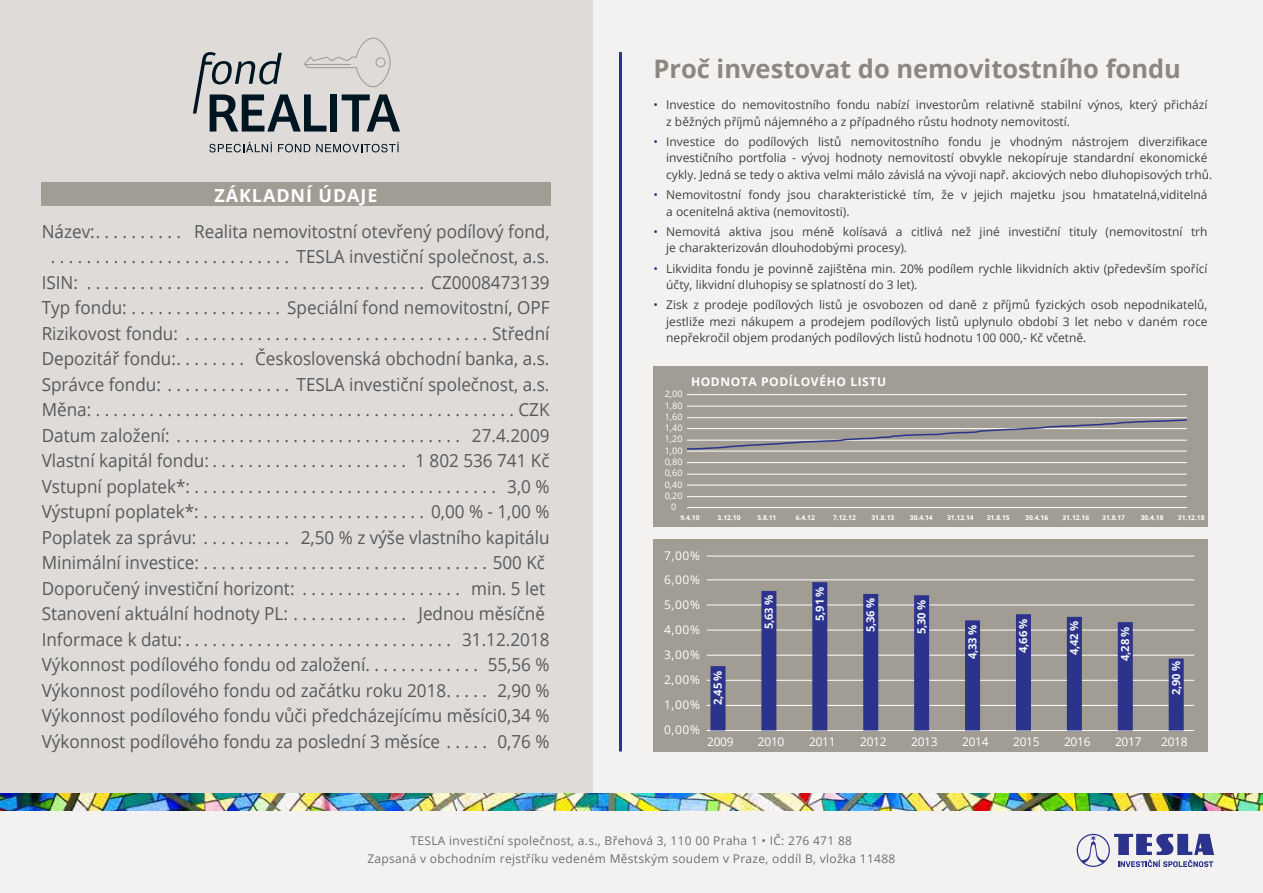
<style>
.page{position:relative;width:1263px;height:893px;background:#f4f2f1}
.page>*{position:absolute;margin:0;border:0;box-sizing:border-box;transform-origin:0 0}
.t1{font:700 25.5px "Open Sans";color:#8c8780}
.t2{font:18px/25.5px "Open Sans";color:#58595b;text-align:center;scale:.95 1}
.t3{font:700 18px "Open Sans";letter-spacing:.05em;color:#fff}
.t4{font:12px/16.5px "Open Sans";color:#414042}
.t5{font:12px/18px "Open Sans";letter-spacing:.025em;color:#6d6e71;text-align:center}
.t6{font:12px "Open Sans";letter-spacing:-.025em;color:#fff}
.t7{font:700 12px "Open Sans";letter-spacing:.05em;color:#fff}
.t8{font:700 11.25px "Open Sans";letter-spacing:-.025em;color:#f4f5f9}
.t9{font:9px "Open Sans";color:#fff}
.t10{font:700 6.75px "Open Sans";color:#fff}
.s1{color:#2b338c}
</style>
<div class="page">
<div style="left:0;top:0;width:593px;height:802px;background:#dedbd8"></div>
<img style="left:0;top:794px;width:1263px;height:16px">
<svg style="left:1077px;top:834px;width:137px;height:33px"></svg>
<hr style="left:619px;top:52px;width:3px;height:699px;background:#2b338c">
<div style="left:653px;top:539px;width:554px;height:212px;background:#a19c94"></div>
<hr style="left:707px;top:730px;width:487px;height:1px;background:#fff">
<hr style="left:707px;top:705px;width:487px;height:1px;background:#fff">
<hr style="left:707px;top:680px;width:487px;height:1px;background:#fff">
<hr style="left:707px;top:655px;width:487px;height:1px;background:#fff">
<hr style="left:707px;top:630px;width:487px;height:1px;background:#fff">
<hr style="left:707px;top:605px;width:487px;height:1px;background:#fff">
<hr style="left:707px;top:580px;width:487px;height:1px;background:#fff">
<hr style="left:707px;top:556px;width:487px;height:1px;background:#fff">
<div style="left:710px;top:666px;width:15px;height:64px;background:#2b338c"></div>
<div style="left:761px;top:591px;width:15px;height:139px;background:#2b338c"></div>
<div style="left:812px;top:582px;width:15px;height:148px;background:#2b338c"></div>
<div style="left:863px;top:594px;width:15px;height:136px;background:#2b338c"></div>
<div style="left:914px;top:595px;width:15px;height:135px;background:#2b338c"></div>
<div style="left:965px;top:620px;width:15px;height:110px;background:#2b338c"></div>
<div style="left:1016px;top:614px;width:15px;height:116px;background:#2b338c"></div>
<div style="left:1067px;top:617px;width:15px;height:113px;background:#2b338c"></div>
<div style="left:1169px;top:658px;width:15px;height:72px;background:#2b338c"></div>
<div style="left:1118px;top:622px;width:15px;height:108px;background:#2b338c"></div>
<div style="left:653px;top:366px;width:554px;height:161px;background:#a19c94"></div>
<hr style="left:687px;top:496px;width:500px;height:1px;background:#fff">
<hr style="left:687px;top:485px;width:500px;height:1px;background:#fff">
<hr style="left:687px;top:474px;width:500px;height:1px;background:#fff">
<hr style="left:687px;top:462px;width:500px;height:1px;background:#fff">
<hr style="left:687px;top:451px;width:500px;height:1px;background:#fff">
<hr style="left:687px;top:417px;width:500px;height:1px;background:#fff">
<hr style="left:687px;top:406px;width:500px;height:1px;background:#fff">
<hr style="left:687px;top:394px;width:500px;height:1px;background:#fff">
<hr style="left:687px;top:507px;width:500px;height:1px;background:#fff">
<svg style="left:687px;top:418px;width:500px;height:33px"></svg>
<div style="left:42px;top:182px;width:509px;height:23px;background:#a19c94"></div>
<svg style="left:209px;top:142px;width:63px;height:10px"></svg>
<svg style="left:278px;top:144px;width:32px;height:8px"></svg>
<svg style="left:316px;top:142px;width:83px;height:10px"></svg>
<svg style="left:193px;top:38px;width:207px;height:94px"></svg>
<p class="t3" style="left:214px;top:182px;width:165px">ZÁKLADNÍ ÚDAJE</p>
<p class="t2" style="left:42px;top:218px;width:536px">Název:. . . . . . . . . . Realita nemovitostní otevřený podílový fond, . . . . . . . . . . . . . . . . . . . . . . . . . . . TESLA investiční společnost, a.s.<br>ISIN: . . . . . . . . . . . . . . . . . . . . . . . . . . . . . . . . . . . . . . CZ0008473139<br>Typ fondu: . . . . . . . . . . . . . . . . . Speciální fond nemovitostní, OPF Rizikovost fondu: . . . . . . . . . . . . . . . . . . . . . . . . . . . . . . . . . . Střední Depozitář fondu:. . . . . . . . Československá obchodní banka, a.s.<br>Správce fondu: . . . . . . . . . . . . . . TESLA investiční společnost, a.s.<br>Měna: . . . . . . . . . . . . . . . . . . . . . . . . . . . . . . . . . . . . . . . . . . . . . . . CZK Datum založení: . . . . . . . . . . . . . . . . . . . . . . . . . . . . . . . . 27.4.2009<br>Vlastní kapitál fondu: . . . . . . . . . . . . . . . . . . . . . . 1 802 536 741 Kč Vstupní poplatek*: . . . . . . . . . . . . . . . . . . . . . . . . . . . . . . . . . . 3,0 % Výstupní poplatek*: . . . . . . . . . . . . . . . . . . . . . . . . . 0,00 % - 1,00 % Poplatek za správu: . . . . . . . . . . 2,50 % z výše vlastního kapitálu Minimální investice: . . . . . . . . . . . . . . . . . . . . . . . . . . . . . . . . 500 Kč Doporučený investiční horizont: . . . . . . . . . . . . . . . . . . min. 5 let Stanovení aktuální hodnoty PL: . . . . . . . . . . . . . Jednou měsíčně Informace k datu: . . . . . . . . . . . . . . . . . . . . . . . . . . . . . . 31.12.2018<br>Výkonnost podílového fondu od založení. . . . . . . . . . . . . 55,56 % Výkonnost podílového fondu od začátku roku 2018. . . . . 2,90 % Výkonnost podílového fondu vůči předcházejícímu měsíci 0,34 % Výkonnost podílového fondu za poslední 3 měsíce . . . . . 0,76 %</p>
<h1 class="t1" style="left:653px;top:51px;width:529px">Proč investovat do nemovitostního fondu</h1>
<p class="t4" style="left:666px;top:96px;width:543px;text-indent:-13px"><span class="s1">•</span> Investice do nemovitostního fondu nabízí investorům relativně stabilní výnos, který přichází z běžných příjmů nájemného a z případného růstu hodnoty nemovitostí.</p>
<p class="t4" style="left:666px;top:133px;width:547px;text-indent:-13px"><span class="s1">•</span> Investice do podílových listů nemovitostního fondu je vhodným nástrojem diverzifikace investičního portfolia - vývoj hodnoty nemovitostí obvykle nekopíruje standardní ekonomické cykly. Jedná se tedy o aktiva velmi málo závislá na vývoji např. akciových nebo dluhopisových trhů.</p>
<p class="t4" style="left:666px;top:186px;width:543px;text-indent:-13px"><span class="s1">•</span> Nemovitostní fondy jsou charakteristické tím, že v jejich majetku jsou hmatatelná,viditelná a ocenitelná aktiva (nemovitosti).</p>
<p class="t4" style="left:666px;top:223px;width:543px;text-indent:-13px"><span class="s1">•</span> Nemovitá aktiva jsou méně kolísavá a citlivá než jiné investiční tituly (nemovitostní trh je charakterizován dlouhodobými procesy).</p>
<p class="t4" style="left:666px;top:260px;width:543px;text-indent:-13px"><span class="s1">•</span> Likvidita fondu je povinně zajištěna min. 20% podílem rychle likvidních aktiv (především spořící účty, likvidní dluhopisy se splatností do 3 let).</p>
<p class="t4" style="left:666px;top:296px;width:543px;text-align:justify;text-indent:-13px"><span class="s1">•</span> Zisk z prodeje podílových listů je osvobozen od daně z příjmů fyzických osob nepodnikatelů, jestliže mezi nákupem a prodejem podílových listů uplynulo období 3 let nebo v daném roce nepřekročil objem prodaných podílových listů hodnotu 100 000,- Kč včetně.</p>
<p class="t9" style="left:665px;top:388px;width:19px">2,00</p>
<p class="t9" style="left:665px;top:399px;width:19px">1,80</p>
<p class="t9" style="left:665px;top:410px;width:19px">1,60</p>
<p class="t9" style="left:665px;top:422px;width:19px">1,40</p>
<p class="t9" style="left:665px;top:433px;width:19px">1,20</p>
<p class="t9" style="left:665px;top:444px;width:19px">1,00</p>
<p class="t9" style="left:665px;top:456px;width:19px">0,80</p>
<p class="t9" style="left:665px;top:467px;width:19px">0,60</p>
<p class="t9" style="left:665px;top:478px;width:19px">0,40</p>
<p class="t9" style="left:665px;top:489px;width:19px">0,20</p>
<p class="t9" style="left:671px;top:501px;width:7px">0</p>
<p class="t7" style="left:691px;top:373px;width:197px">HODNOTA PODÍLOVÉHO LISTU</p>
<p class="t10" style="left:680px;top:513px;width:21px">9.4.10</p>
<p class="t10" style="left:718px;top:513px;width:24px">3.12.10</p>
<p class="t10" style="left:757px;top:513px;width:21px">5.8.11</p>
<p class="t10" style="left:796px;top:513px;width:21px">6.4.12</p>
<p class="t10" style="left:833px;top:513px;width:24px">7.12.12</p>
<p class="t10" style="left:871px;top:513px;width:24px">31.8.13</p>
<p class="t10" style="left:910px;top:513px;width:24px">30.4.14</p>
<p class="t10" style="left:947px;top:513px;width:28px">31.12.14</p>
<p class="t10" style="left:987px;top:513px;width:24px">31.8.15</p>
<p class="t10" style="left:1025px;top:513px;width:24px">30.4.16</p>
<p class="t10" style="left:1062px;top:513px;width:28px">31.12.16</p>
<p class="t10" style="left:1102px;top:513px;width:24px">31.8.17</p>
<p class="t10" style="left:1141px;top:513px;width:24px">30.4.18</p>
<p class="t10" style="left:1178px;top:513px;width:28px">31.12.18</p>
<p class="t6" style="left:664px;top:547px;width:37px">7,00%</p>
<p class="t6" style="left:664px;top:571px;width:37px">6,00%</p>
<p class="t6" style="left:664px;top:596px;width:37px">5,00%</p>
<p class="t6" style="left:664px;top:621px;width:37px">4,00%</p>
<p class="t6" style="left:664px;top:646px;width:37px">3,00%</p>
<p class="t6" style="left:664px;top:671px;width:37px">2,00%</p>
<p class="t6" style="left:664px;top:697px;width:37px">1,00%</p>
<p class="t6" style="left:664px;top:722px;width:37px">0,00%</p>
<p class="t8" style="left:710px;top:705px;width:36px;rotate:-90deg">2,45 %</p>
<p class="t8" style="left:761px;top:629px;width:36px;rotate:-90deg">5,63 %</p>
<p class="t8" style="left:812px;top:621px;width:36px;rotate:-90deg">5,91 %</p>
<p class="t8" style="left:862px;top:632px;width:36px;rotate:-90deg">5,36 %</p>
<p class="t8" style="left:913px;top:634px;width:36px;rotate:-90deg">5,30 %</p>
<p class="t8" style="left:964px;top:659px;width:36px;rotate:-90deg">4,33 %</p>
<p class="t8" style="left:1015px;top:653px;width:36px;rotate:-90deg">4,66 %</p>
<p class="t8" style="left:1066px;top:655px;width:36px;rotate:-90deg">4,42 %</p>
<p class="t8" style="left:1117px;top:661px;width:36px;rotate:-90deg">4,28 %</p>
<p class="t8" style="left:1168px;top:695px;width:36px;rotate:-90deg">2,90 %</p>
<p class="t6" style="left:707px;top:734px;width:28px">2009</p>
<p class="t6" style="left:758px;top:734px;width:28px">2010</p>
<p class="t6" style="left:809px;top:734px;width:28px">2011</p>
<p class="t6" style="left:860px;top:734px;width:28px">2012</p>
<p class="t6" style="left:911px;top:734px;width:28px">2013</p>
<p class="t6" style="left:962px;top:734px;width:28px">2014</p>
<p class="t6" style="left:1013px;top:734px;width:28px">2015</p>
<p class="t6" style="left:1064px;top:734px;width:28px">2016</p>
<p class="t6" style="left:1115px;top:734px;width:28px">2017</p>
<p class="t6" style="left:1161px;top:734px;width:28px">2018</p>
<p class="t5" style="left:367px;top:831px;width:530px">TESLA investiční společnost, a.s., Břehová 3, 110 00 Praha 1 • IČ: 276 471 88<br>Zapsaná v obchodním rejstříku vedeném Městským soudem v Praze, oddíl B, vložka 11488</p>
</div>
